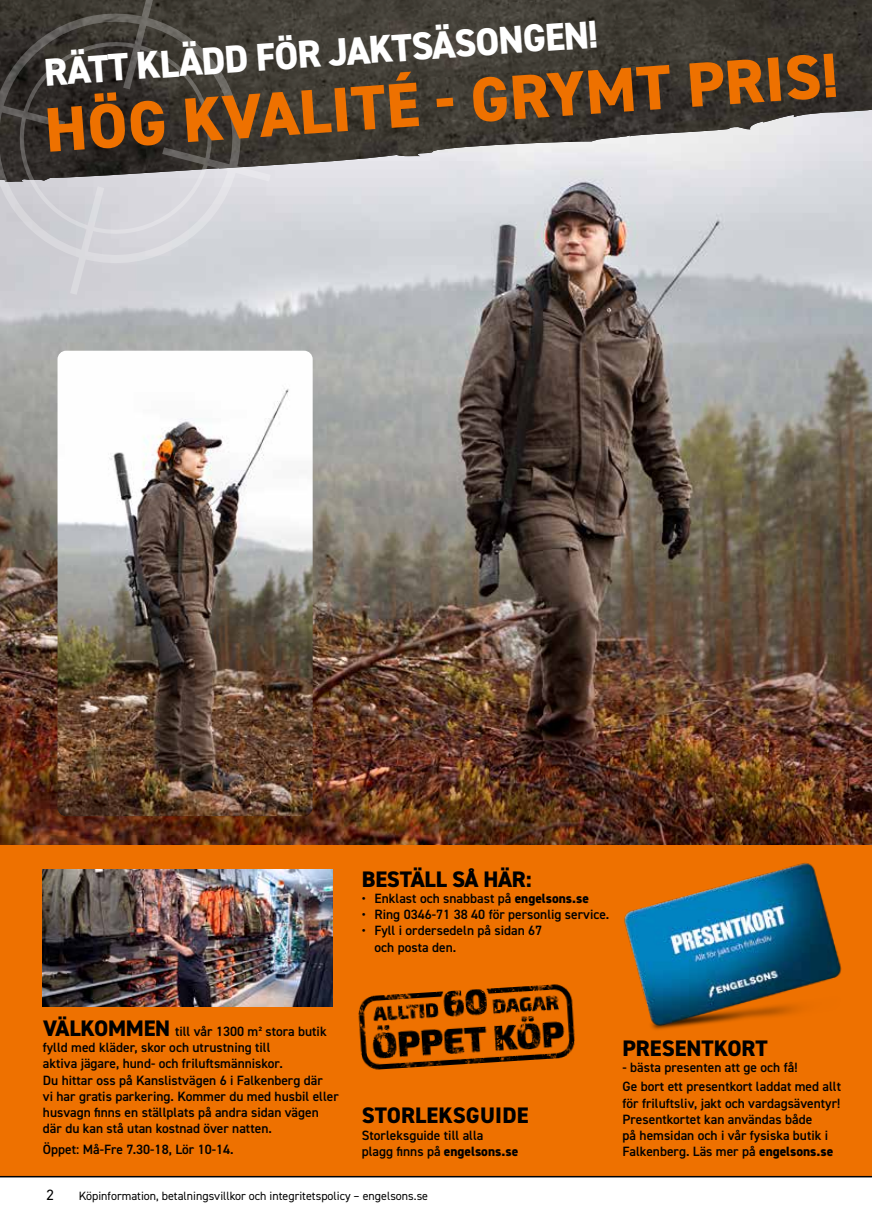
<style>
.page{position:relative;width:873px;height:1218px;background:#fff}
.page>*{position:absolute;margin:0;border:0;box-sizing:border-box;transform-origin:0 0}
.t1{font:800 63px "DIN2014";color:#ee7100}
.t2{font:800 39px "DIN2014";color:#fff}
.t3{font:800 22.5px "DIN2014";color:#000}
.t4{font:15px "DIN2014";color:#000}
.t5{font:600 13.5px/16.2px "DIN2014";color:#000}
.t6{font:12px "DIN2014";color:#000}
.s1{font-weight:800}
.s2{font-weight:800;font-size:22.5px}
</style>
<div class="page">
<img style="left:0;top:183px;width:871px;height:662px">
<img style="left:57px;top:351px;width:255px;height:465px">
<img style="left:259px;top:0;width:612px;height:182px">
<svg style="left:0;top:0;width:259px;height:272px;background:#81807e"></svg>
<svg style="left:7px;top:29px;width:217px;height:213px;background:#666362"></svg>
<svg style="left:155px;top:142px;width:123px;height:45px;background:#807e7e"></svg>
<svg style="left:0;top:89px;width:73px;height:44px;background:#383431"></svg>
<svg style="left:118px;top:0;width:44px;height:97px;background:#44403b"></svg>
<svg style="left:65px;top:179px;width:44px;height:123px;background:#d2d2d8"></svg>
<div style="left:0;top:845px;width:872px;height:373px;background:#ee7100"></div>
<div style="left:0;top:1177px;width:872px;height:41px;background:#fff"></div>
<img style="left:43px;top:869px;width:289px;height:137px">
<img style="left:624px;top:862px;width:218px;height:168px">
<hr style="left:0;top:1176px;width:872px;height:1px;background:#000">
<img style="left:358px;top:984px;width:217px;height:86px">
<hr style="left:871px;top:0;width:1px;height:1218px;background:#fff">
<h2 class="t2" style="left:42px;top:47px;width:556px;rotate:-4deg">RÄTT KLÄDD FÖR JAKTSÄSONGEN!</h2>
<h1 class="t1" style="left:42px;top:88px;width:796px;rotate:-4deg">HÖG KVALITÉ - GRYMT PRIS!</h1>
<h3 class="t3" style="left:362px;top:864px;width:171px">BESTÄLL SÅ HÄR:</h3>
<p class="t5" style="left:361px;top:890px;width:228px">• Enklast och snabbast på <span class="s1">engelsons.se</span></p>
<p class="t5" style="left:361px;top:906px;width:249px">• Ring 0346-71 38 40 för personlig service.</p>
<p class="t5" style="left:374px;top:922px;width:169px;text-indent:-13px">• Fyll i ordersedeln på sidan 67 och posta den.</p>
<p class="t5" style="left:43px;top:1023px;width:297px"><span class="s2">VÄLKOMMEN</span> till vår 1300 m² stora butik fylld med kläder, skor och utrustning till<br>aktiva jägare, hund- och friluftsmänniskor.<br>Du hittar oss på Kanslistvägen 6 i Falkenberg där<br>vi har gratis parkering. Kommer du med husbil eller husvagn finns en ställplats på andra sidan vägen där du kan stå utan kostnad över natten.</p>
<p class="t5" style="left:43px;top:1141px;width:192px">Öppet: Må-Fre 7.30-18, Lör 10-14.</p>
<h3 class="t3" style="left:361px;top:1101px;width:168px">STORLEKSGUIDE</h3>
<p class="t5" style="left:361px;top:1126px;width:158px">Storleksguide till alla plagg finns på <span class="s1">engelsons.se</span></p>
<p class="t4" style="left:46px;top:1185px;width:9px">2</p>
<p class="t6" style="left:79px;top:1188px;width:351px">Köpinformation, betalningsvillkor och integritetspolicy – engelsons.se</p>
<h3 class="t3" style="left:622px;top:1033px;width:147px">PRESENTKORT</h3>
<p class="t5" style="left:622px;top:1059px;width:176px">- bästa presenten att ge och få!</p>
<p class="t5" style="left:622px;top:1078px;width:220px">Ge bort ett presentkort laddat med allt för friluftsliv, jakt och vardagsäventyr!<br>Presentkortet kan användas både<br>på hemsidan och i vår fysiska butik i Falkenberg. Läs mer på <span class="s1">engelsons.se</span></p>
</div>
